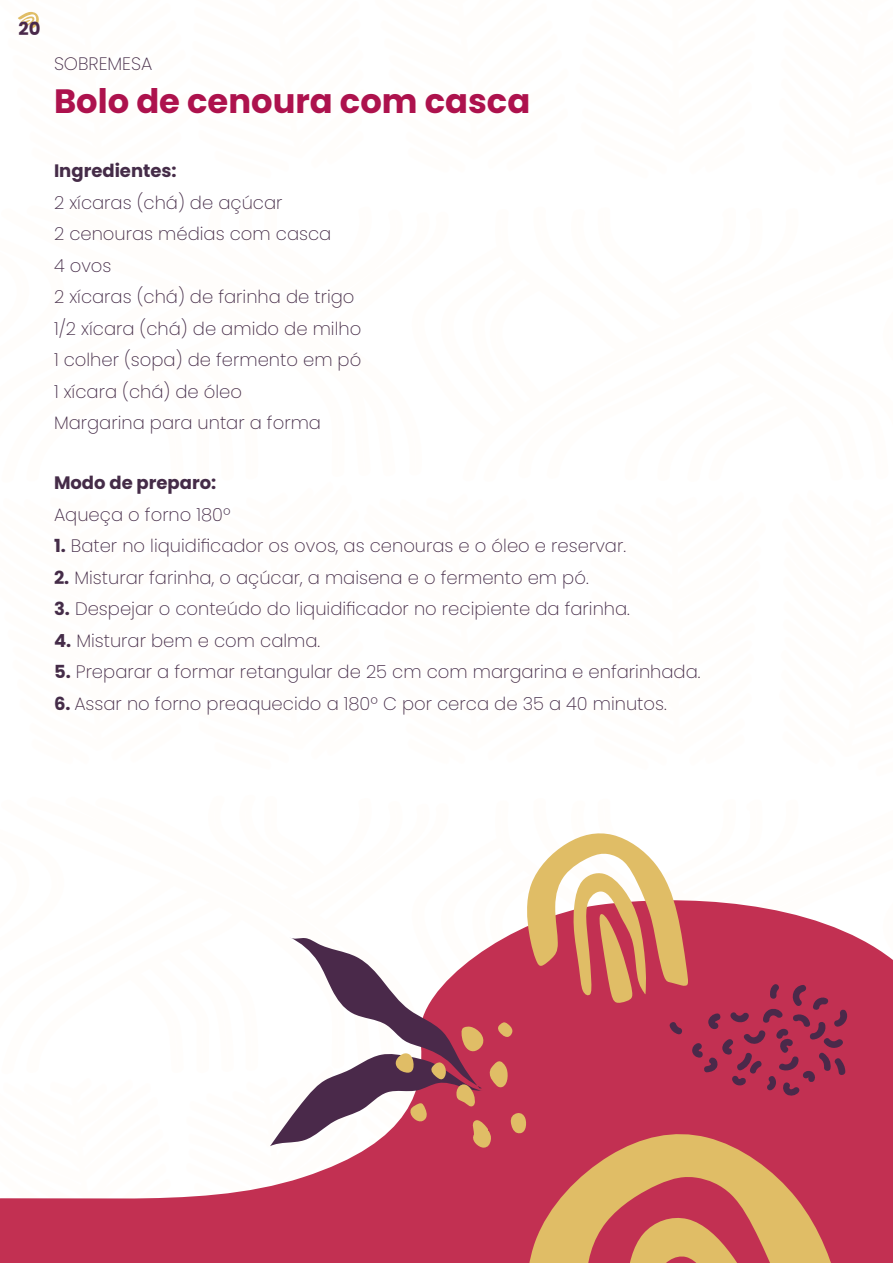
<style>
.page{position:relative;width:893px;height:1263px;background:#fff}
.page>*{position:absolute;margin:0;border:0;box-sizing:border-box;transform-origin:0 0}
.t1{font:700 33.75px "Poppins";color:#ad124d}
.t2{font:200 18px "Poppins";color:#452c48}
.t3{font:700 18px "Poppins";color:#452c48}
.t4{font:700 18px "Poppins";color:#4a294a}
.s1{font-weight:700}
</style>
<div class="page">
<hr style="left:892px;top:0;width:1px;height:1263px;background:#edd9a3">
<svg style="left:0;top:788px;width:893px;height:475px"></svg>
<svg style="left:522px;top:1129px;width:344px;height:134px;background:#cf6d5a"></svg>
<p class="t4" style="left:19px;top:19px;width:24px">20</p>
<p class="t2" style="left:54px;top:53px;width:100px">SOBREMESA</p>
<p class="t1" style="left:54px;top:82px;width:478px">Bolo de cenoura com casca</p>
<p class="t3" style="left:54px;top:161px;width:124px">Ingredientes:</p>
<p class="t2" style="left:54px;top:192px;width:230px">2 xícaras (chá) de açúcar</p>
<p class="t2" style="left:54px;top:224px;width:279px">2 cenouras médias com casca</p>
<p class="t2" style="left:54px;top:255px;width:59px">4 ovos</p>
<p class="t2" style="left:54px;top:287px;width:302px">2 xícaras (chá) de farinha de trigo</p>
<p class="t2" style="left:54px;top:318px;width:309px">1/2 xícara (chá) de amido de milho</p>
<p class="t2" style="left:54px;top:350px;width:309px">1 colher (sopa) de fermento em pó</p>
<p class="t2" style="left:54px;top:381px;width:190px">1 xícara (chá) de óleo</p>
<p class="t2" style="left:54px;top:413px;width:269px">Margarina para untar a forma</p>
<p class="t3" style="left:54px;top:472px;width:164px">Modo de preparo:</p>
<p class="t2" style="left:54px;top:504px;width:178px">Aqueça o forno 180º</p>
<p class="t2" style="left:54px;top:535px;width:573px"><span class="s1">1.</span> Bater no liquidificador os ovos, as cenouras e o óleo e reservar.</p>
<p class="t2" style="left:54px;top:567px;width:536px"><span class="s1">2.</span> Misturar farinha, o açúcar, a maisena e o fermento em pó.</p>
<p class="t2" style="left:54px;top:598px;width:577px"><span class="s1">3.</span> Despejar o conteúdo do liquidificador no recipiente da farinha.</p>
<p class="t2" style="left:54px;top:630px;width:268px"><span class="s1">4.</span> Misturar bem e com calma.</p>
<p class="t2" style="left:54px;top:661px;width:648px"><span class="s1">5.</span> Preparar a formar retangular de 25 cm com margarina e enfarinhada.</p>
<p class="t2" style="left:54px;top:693px;width:614px"><span class="s1">6.</span> Assar no forno preaquecido a 180º C por cerca de 35 a 40 minutos.</p>
</div>
